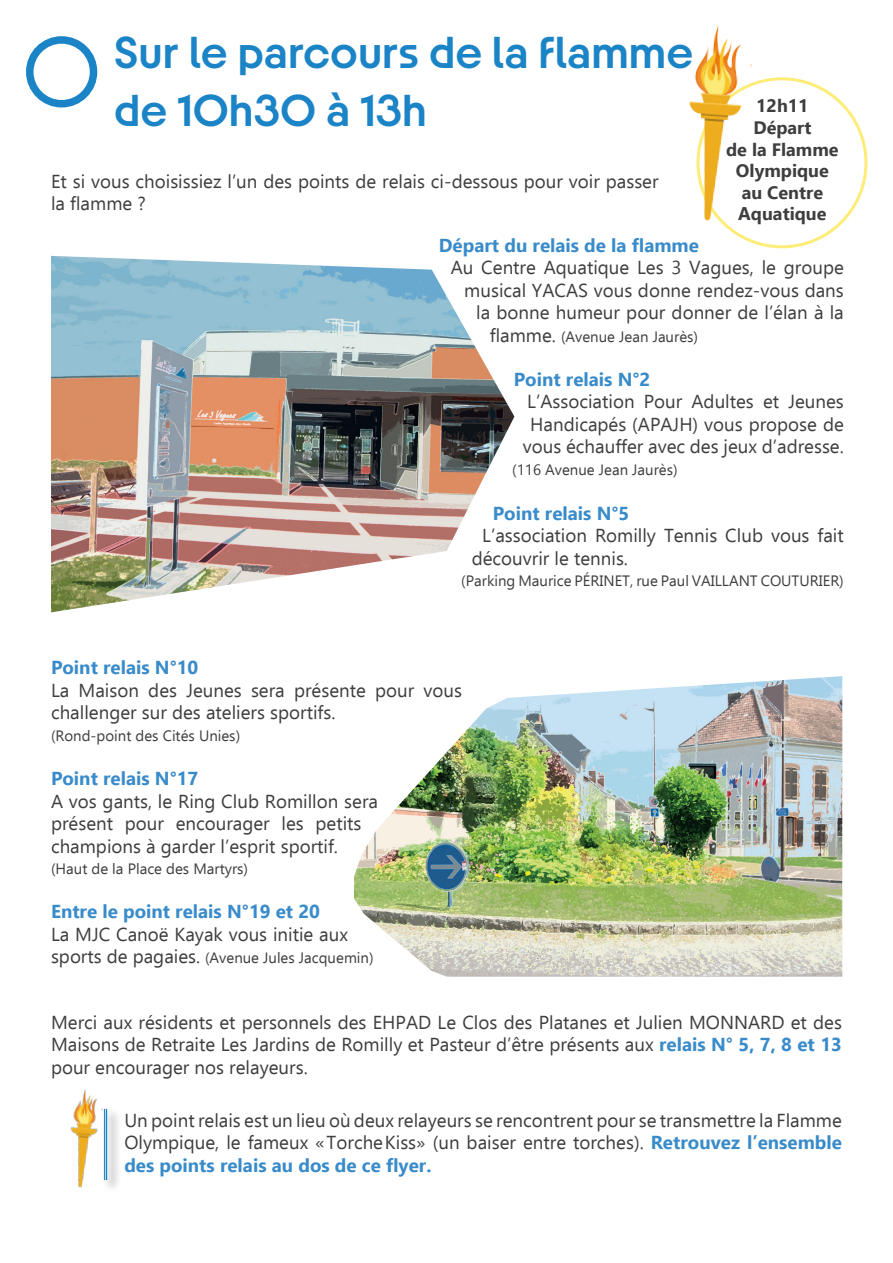
<style>
.page{position:relative;width:893px;height:1263px;background:#fff}
.page>*{position:absolute;margin:0;border:0;box-sizing:border-box;transform-origin:0 0}
.t1{font:48px "Paris 2024 Variable Regular";color:#1b84c6}
.t2{font:18.75px/22.5px "Ebrima";color:#3e3e3f}
.t3{font:700 18.75px "Ebrima";color:#398bca}
.t4{font:700 18px/21.6px "Ebrima";color:#3e3e3f;text-align:center}
.t5{font:15px "Ebrima";color:#3e3e3f}
.s1{font-size:18.75px}
.s2{font-weight:700;color:#398bca}
</style>
<div class="page">
<div style="left:26px;top:36px;width:71px;height:71px;border:8px solid #1b84c6;border-radius:50%"></div>
<img style="left:51px;top:256px;width:463px;height:356px">
<img style="left:354px;top:676px;width:488px;height:301px">
<img style="left:689px;top:25px;width:66px;height:207px">
<div style="left:95px;top:1100px;width:22px;height:89px;background:#fff;opacity:.75"></div>
<hr style="left:106px;top:1109px;width:1px;height:71px;background:#1b84c6">
<hr style="left:104px;top:1109px;width:1px;height:71px;background:#1b84c6">
<img style="left:70px;top:1089px;width:34px;height:100px">
<p class="t1" style="left:114px;top:24px;width:580px">Sur le parcours de la flamme</p>
<p class="t1" style="left:114px;top:81px;width:314px">de 10h30 à 13h</p>
<p class="t2" style="left:51px;top:169px;width:609px">Et si vous choisissiez l’un des points de relais ci-dessous pour voir passer la flamme ?</p>
<p class="t4" style="left:756px;top:94px;width:54px">12h11</p>
<p class="t4" style="left:753px;top:116px;width:60px">Départ</p>
<p class="t4" style="left:726px;top:137px;width:114px">de la Flamme<br>Olympique</p>
<p class="t4" style="left:738px;top:181px;width:90px;text-align:left">au Centre<br>Aquatique</p>
<p class="t3" style="left:439px;top:230px;width:262px">Départ du relais de la flamme</p>
<p class="t2" style="left:451px;top:256px;width:395px;text-align:right">Au Centre Aquatique Les 3 Vagues, le groupe musical YACAS vous donne rendez-vous dans la bonne humeur pour donner de l’élan à la</p>
<p class="t5" style="left:490px;top:325px;width:210px"><span class="s1">flamme.</span> (Avenue Jean Jaurès)</p>
<p class="t3" style="left:514px;top:364px;width:138px">Point relais N°2</p>
<p class="t2" style="left:523px;top:390px;width:323px;text-align:center">L’Association Pour Adultes et Jeunes<br>Handicapés (APAJH) vous propose de vous échauffer avec des jeux d’adresse.</p>
<p class="t5" style="left:512px;top:458px;width:167px">(116 Avenue Jean Jaurès)</p>
<p class="t3" style="left:493px;top:498px;width:138px">Point relais N°5</p>
<p class="t2" style="left:472px;top:524px;width:373px;text-indent:10px">L’association Romilly Tennis Club vous fait découvrir le tennis.</p>
<p class="t5" style="left:461px;top:570px;width:384px">(Parking Maurice PÉRINET, rue Paul VAILLANT COUTURIER)</p>
<p class="t3" style="left:51px;top:653px;width:149px">Point relais N°10</p>
<p class="t2" style="left:51px;top:678px;width:413px">La Maison des Jeunes sera présente pour vous challenger sur des ateliers sportifs.</p>
<p class="t5" style="left:51px;top:725px;width:191px">(Rond-point des Cités Unies)</p>
<p class="t3" style="left:51px;top:764px;width:149px">Point relais N°17</p>
<p class="t2" style="left:51px;top:789px;width:329px">A vos gants, le Ring Club Romillon sera présent pour encourager les petits champions à garder l’esprit sportif.</p>
<p class="t5" style="left:51px;top:858px;width:199px">(Haut de la Place des Martyrs)</p>
<p class="t3" style="left:51px;top:897px;width:270px">Entre le point relais N°19 et 20</p>
<p class="t2" style="left:51px;top:922px;width:299px">La MJC Canoë Kayak vous initie aux</p>
<p class="t5" style="left:51px;top:947px;width:324px"><span class="s1">sports de pagaies.</span> (Avenue Jules Jacquemin)</p>
<p class="t2" style="left:51px;top:1010px;width:792px;text-align:justify">Merci aux résidents et personnels des EHPAD Le Clos des Platanes et Julien MONNARD et des Maisons de Retraite Les Jardins de Romilly et Pasteur d’être présents aux <span class="s2">relais N° 5, 7, 8 et 13 </span>pour encourager nos relayeurs.</p>
<p class="t2" style="left:124px;top:1108px;width:719px;text-align:justify">Un point relais est un lieu où deux relayeurs se rencontrent pour se transmettre la Flamme Olympique, le fameux «TorcheKiss» (un baiser entre torches). <span class="s2">Retrouvez l’ensemble des points relais au dos de ce flyer.</span></p>
</div>
